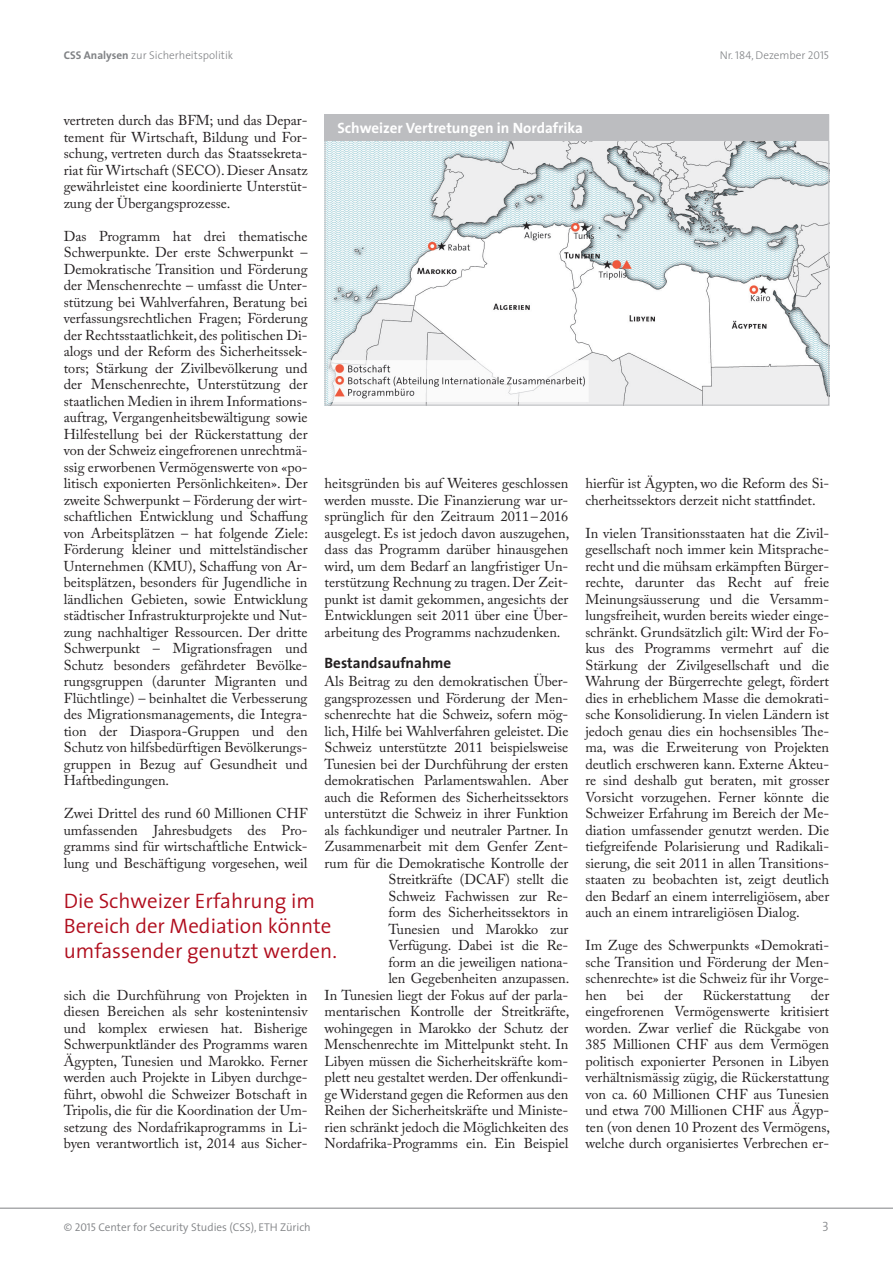
<style>
.page{position:relative;width:893px;height:1263px;background:#fff}
.page>*{position:absolute;margin:0;border:0;box-sizing:border-box;transform-origin:0 0}
.Quote_de{font:300 21px/24.8px "The Sans";color:#b00d1d}
.Boxtitel_de{font:700 15px "The Sans";color:#fff}
.Lauftext_Titel_de{font:700 15px "The Sans";color:#231f20}
.Text_de{font:14.25px/16.5px "Adobe Caslon Pro";letter-spacing:-.005em;color:#231f20;text-align:justify}
.t1{font:13.5px "The Sans Light Caps";color:#808285}
.t2{font:300 11.25px "The Sans";color:#808285}
.t3{font:300 11.25px "The Sans";color:#808285}
.s1{font-weight:700}
.s2{font-family:"The Sans Light Caps";font-weight:400}
.s3{font-family:"The Sans Semi Light Caps";font-weight:400}
</style>
<div class="page">
<hr style="left:0;top:1208px;width:893px;height:1px;background:#808285">
<div style="left:325px;top:114px;width:504px;height:28px;background:#bcbdc0"></div>
<img style="left:327px;top:142px;width:500px;height:262px">
<div style="left:325px;top:114px;width:504px;height:292px;border:1px solid #bcbdc0"></div>
<p class="t2" style="left:64px;top:46px;width:171px"><span class="s1">CSS Analysen</span> zur Sicherheitspolitik</p>
<p class="t2" style="left:720px;top:46px;width:111px">Nr. <span class="s2">184</span>, Dezember <span class="s2">2015</span></p>
<p class="Text_de" style="left:64px;top:112px;width:245px">vertreten durch das BFM; und das Depar&shy;tement für Wirtschaft, Bildung und For&shy;schung, vertreten durch das Staatssekreta&shy;riat für Wirtschaft (SECO). Dieser Ansatz gewährleistet eine koordinierte Unterstüt&shy;zung der Übergangsprozesse.</p>
<p class="Text_de" style="left:64px;top:227px;width:246px">Das Programm hat drei thematische Schwerpunkte. Der erste Schwerpunkt – Demokratische Transition und Förderung der Menschenrechte – umfasst die Unter&shy;stützung bei Wahlverfahren, Beratung bei verfassungsrechtlichen Fragen; Förderung der Rechtsstaatlichkeit, des politischen Di&shy;alogs und der Reform des Sicherheitssek&shy;tors; Stärkung der Zivilbevölkerung und der Menschenrechte, Unterstützung der staatlichen Medien in ihrem Informations&shy;auftrag, Vergangenheitsbewältigung sowie Hilfestellung bei der Rückerstattung der von der Schweiz eingefrorenen unrechtmä&shy;ssig erworbenen Vermögenswerte von «po&shy;litisch exponierten Persönlichkeiten». Der zweite Schwerpunkt – Förderung der wirt&shy;schaftlichen Entwicklung und Schaffung von Arbeitsplätzen – hat folgende Ziele:<br>Förderung kleiner und mittelständischer Unternehmen (KMU), Schaffung von Ar&shy;beitsplätzen, besonders für Jugendliche in ländlichen Gebieten, sowie Entwicklung städtischer Infrastrukturprojekte und Nut&shy;zung nachhaltiger Ressourcen. Der dritte Schwerpunkt – Migrationsfragen und Schutz besonders gefährdeter Bevölke&shy;rungsgruppen (darunter Migranten und Flüchtlinge) – beinhaltet die Verbesserung des Migrationsmanagements, die Integra&shy;tion der Diaspora-Gruppen und den Schutz von hilfsbedürftigen Bevölkerungs&shy;gruppen in Bezug auf Gesundheit und Haftbedingungen.</p>
<p class="Text_de" style="left:64px;top:805px;width:245px">Zwei Drittel des rund 60 Millionen CHF umfassenden Jahresbudgets des Pro&shy;gramms sind für wirtschaftliche Entwick&shy;lung und Beschäftigung vorgesehen, weil</p>
<p class="Boxtitel_de" style="left:337px;top:116px;width:247px">Schweizer Vertretungen in Nordafrika</p>
<p class="Text_de" style="left:585px;top:475px;width:245px">hierfür ist Ägypten, wo die Reform des Si&shy;cherheitssektors derzeit nicht stattfindet.</p>
<p class="Text_de" style="left:585px;top:524px;width:245px">In vielen Transitionsstaaten hat die Zivil&shy;gesellschaft noch immer kein Mitsprache&shy;recht und die mühsam erkämpften Bürger&shy;rechte, darunter das Recht auf freie Meinungsäusserung und die Versamm&shy;lungsfreiheit, wurden bereits wieder einge&shy;schränkt. Grundsätzlich gilt: Wird der Fo&shy;kus des Programms vermehrt auf die Stärkung der Zivilgesellschaft und die Wahrung der Bürgerrechte gelegt, fördert dies in erheblichem Masse die demokrati&shy;sche Konsolidierung. In vielen Ländern ist jedoch genau dies ein hochsensibles The&shy;ma, was die Erweiterung von Projekten deutlich erschweren kann. Externe Akteu&shy;re sind deshalb gut beraten, mit grosser Vorsicht vorzugehen. Ferner könnte die Schweizer Erfahrung im Bereich der Me&shy;diation umfassender genutzt werden. Die tiefgreifende Polarisierung und Radikali&shy;sierung, die seit 2011 in allen Transitions&shy;staaten zu beobachten ist, zeigt deutlich den Bedarf an einem interreligiösem, aber auch an einem intrareligiösen Dialog.</p>
<p class="Text_de" style="left:585px;top:937px;width:245px">Im Zuge des Schwerpunkts «Demokrati&shy;sche Transition und Förderung der Men&shy;schenrechte» ist die Schweiz für ihr Vorge&shy;hen</p>
<p class="Text_de" style="left:325px;top:475px;width:246px">heitsgründen bis auf Weiteres geschlossen werden musste. Die Finanzierung war ur&shy;sprünglich für den Zeitraum 2011–2016 ausgelegt. Es ist jedoch davon auszugehen, dass das Programm darüber hinausgehen wird, um dem Bedarf an langfristiger Un&shy;terstützung Rechnung zu tragen. Der Zeit&shy;punkt ist damit gekommen, angesichts der Entwicklungen seit 2011 über eine Über&shy;arbeitung des Programms nachzudenken.</p>
<p class="Lauftext_Titel_de" style="left:325px;top:650px;width:128px">Bestandsaufnahme</p>
<p class="Text_de" style="left:325px;top:673px;width:246px;text-align:right">Als Beitrag zu den demokratischen Über&shy;gangsprozessen und Förderung der Men&shy;schenrechte hat die Schweiz, sofern mög&shy;lich, Hilfe bei Wahlverfahren geleistet. Die Schweiz unterstützte 2011 beispielsweise Tunesien bei der Durchführung der ersten demokratischen Parlamentswahlen. Aber auch die Reformen des Sicherheitssektors unterstützt die Schweiz in ihrer Funktion als fachkundiger und neutraler Partner. In Zusammenarbeit mit dem Genfer Zent&shy;rum für die Demokratische Kontrolle der Streitkräfte (DCAF) stellt die<br>Schweiz Fachwissen zur Re-<br>form des Sicherheitssektors in<br>Tunesien und Marokko zur Verfügung. Dabei ist die Re-<br>form an die jeweiligen nationa-<br>len Gegebenheiten anzupassen.<br>In Tunesien liegt der Fokus auf der parla&shy;mentarischen Kontrolle der Streitkräfte, wohingegen in Marokko der Schutz der Menschenrechte im Mittelpunkt steht. In Libyen müssen die Sicherheitskräfte kom&shy;plett neu gestaltet werden. Der offenkundi&shy;ge Widerstand gegen die Reformen aus den Reihen der Sicherheitskräfte und Ministe&shy;rien schränkt jedoch die Möglichkeiten des Nordafrika-Programms ein. Ein Beispiel</p>
<p class="Quote_de" style="left:64px;top:888px;width:275px">Die Schweizer Erfahrung im<br>Bereich der Mediation könnte umfassender genutzt werden.</p>
<p class="Text_de" style="left:64px;top:986px;width:245px">sich die Durchführung von Projekten in diesen Bereichen als sehr kostenintensiv und komplex erwiesen hat. Bisherige Schwerpunktländer des Programms waren Ägypten, Tunesien und Marokko. Ferner werden auch Projekte in Libyen durchge&shy;führt, obwohl die Schweizer Botschaft in Tripolis, die für die Koordination der Um&shy;setzung des Nordafrikaprogramms in Li&shy;byen verantwortlich ist, 2014 aus Sicher-</p>
<p class="Text_de" style="left:585px;top:986px;width:246px;text-indent:225px">der eingefrorenen Vermögenswerte kritisiert worden. Zwar verlief die Rückgabe von 385 Millionen CHF aus dem Vermögen politisch exponierter Personen in Libyen verhältnismässig zügig, die Rückerstattung von ca. 60 Millionen CHF aus Tunesien und etwa 700 Millionen CHF aus Ägyp&shy;ten (von denen 10 Prozent des Vermögens, welche durch organisiertes Verbrechen er-</p>
<p class="Text_de" style="left:627px;top:986px;width:19px">bei</p>
<p class="Text_de" style="left:664px;top:986px;width:20px">der</p>
<p class="Text_de" style="left:703px;top:986px;width:89px">Rückerstattung</p>
<p class="t3" style="left:64px;top:1217px;width:249px">© <span class="s3">2015</span> Center for Security Studies (CSS), ETH Zürich</p>
<p class="t1" style="left:822px;top:1215px;width:8px">3</p>
</div>
